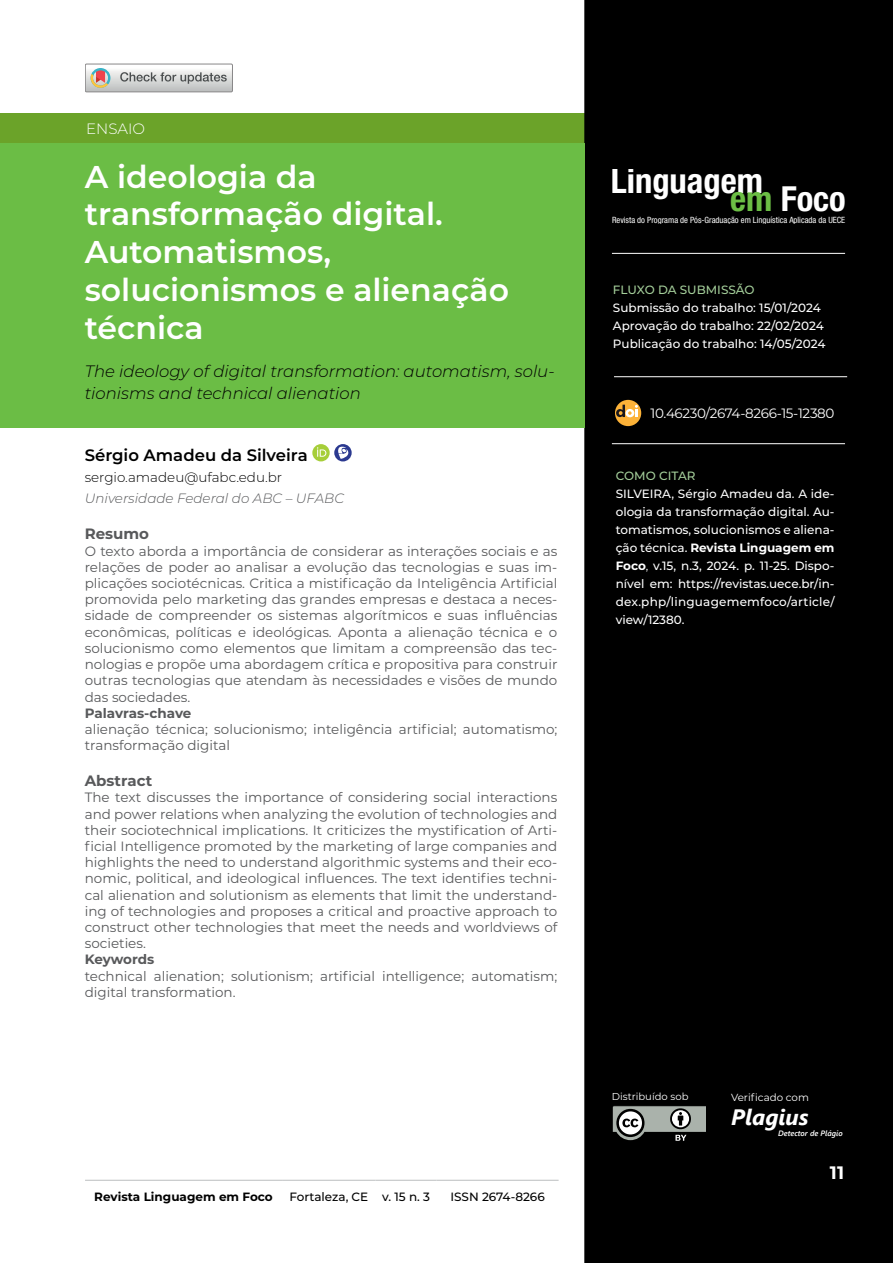
<style>
.page{position:relative;width:893px;height:1263px;background:#fff}
.page>*{position:absolute;margin:0;border:0;box-sizing:border-box;transform-origin:0 0}
.t1{font:700 condensed 34.5px "Helvetica Neue LT Std";color:#fff}
.t2{font:600 31.5px/37.8px "Montserrat";color:#fff}
.t3{font:italic 700 22.2px "Segoe UI";color:#fff}
.t4{font:700 18px "Montserrat";color:#fff}
.t5{font:italic 300 16.5px/21.6px "Montserrat";color:#000}
.t6{font:600 16.5px "Montserrat";color:#000}
.t7{font:700 15px "Montserrat";color:#58595b}
.t8{font:300 15px "Montserrat";color:#fff}
.t9{font:13.5px/16.2px "Montserrat";color:#58595b;text-align:justify}
.t10{font:italic 300 13.5px "Montserrat";color:#58595b}
.t11{font:13.5px "Montserrat";letter-spacing:-.025em;color:#fff}
.t12{font:300 13.5px "Montserrat";color:#000}
.t13{font:700 13.5px "Montserrat";letter-spacing:-.01em;color:#58595b}
.t14{font:500 12px/18px "Montserrat";color:#fff}
.t15{font:500 12px "Montserrat";color:#000}
.t16{font:500 12px "Montserrat";color:#a4ce9a}
.t17{font:700 12px "Montserrat";color:#000}
.t18{font:10.35px "Montserrat";color:#fff}
.t19{font:10.05px "Montserrat";color:#fff}
.t20{font:condensed 8.7px "Helvetica Neue LT Std";color:#fff}
.t21{font:italic 600 7.8px "Segoe UI";color:#fff}
.s1{color:#6cbe45}
.s2{font-weight:700}
.s3{font-weight:400}
</style>
<div class="page">
<div style="left:0;top:113px;width:584px;height:30px;background:#6ba329"></div>
<div style="left:585px;top:1px;width:307px;height:1261px;background:#000"></div>
<div style="left:584px;top:0;width:309px;height:1263px;border:2px solid #000"></div>
<hr style="left:612px;top:253px;width:233px;height:1px;background:#fff">
<hr style="left:85px;top:1180px;width:197px;height:1px;background:#bcbec0">
<hr style="left:282px;top:1180px;width:94px;height:1px;background:#bcbec0">
<hr style="left:376px;top:1180px;width:61px;height:1px;background:#bcbec0">
<hr style="left:437px;top:1180px;width:122px;height:1px;background:#bcbec0">
<svg style="left:85px;top:64px;width:147px;height:28px"></svg>
<svg style="left:612px;top:1105px;width:94px;height:36px"></svg>
<div style="left:0;top:143px;width:584px;height:285px;background:#6bbd45"></div>
<div style="left:312px;top:444px;width:18px;height:17px;background:#a6ce39;border-radius:50%"></div>
<svg style="left:317px;top:447px;width:9px;height:10px"></svg>
<svg style="left:334px;top:444px;width:18px;height:17px"></svg>
<svg style="left:338px;top:447px;width:10px;height:12px"></svg>
<hr style="left:614px;top:376px;width:233px;height:1px;background:#fff">
<hr style="left:612px;top:443px;width:233px;height:1px;background:#fff">
<div style="left:615px;top:400px;width:26px;height:26px;background:#fcb238;border-radius:50%"></div>
<svg style="left:616px;top:405px;width:22px;height:12px"></svg>
<p class="t8" style="left:86px;top:118px;width:60px">ENSAIO</p>
<h2 class="t2" style="left:85px;top:156px;width:426px">A ideologia da transformação digital.<br>Automatismos, solucionismos e alienação técnica</h2>
<p class="t5" style="left:85px;top:360px;width:471px">The ideology of digital transformation: automatism, solu&shy;tionisms and technical alienation</p>
<p class="t6" style="left:85px;top:444px;width:224px">Sérgio Amadeu da Silveira</p>
<p class="t12" style="left:85px;top:468px;width:199px">sergio.amadeu@ufabc.edu.br</p>
<p class="t10" style="left:85px;top:489px;width:261px">Universidade Federal do ABC – UFABC</p>
<p class="t7" style="left:85px;top:523px;width:66px">Resumo</p>
<p class="t9" style="left:85px;top:542px;width:474px">O texto aborda a importância de considerar as interações sociais e as relações de poder ao analisar a evolução das tecnologias e suas im&shy;plicações sociotécnicas. Critica a mistificação da Inteligência Artificial promovida pelo marketing das grandes empresas e destaca a neces&shy;sidade de compreender os sistemas algorítmicos e suas influências econômicas, políticas e ideológicas. Aponta a alienação técnica e o solucionismo como elementos que limitam a compreensão das tec&shy;nologias e propõe uma abordagem crítica e propositiva para construir outras tecnologias que atendam às necessidades e visões de mundo das sociedades.</p>
<p class="t13" style="left:85px;top:703px;width:108px">Palavras-chave</p>
<p class="t9" style="left:85px;top:720px;width:474px">alienação técnica; solucionismo; inteligência artificial; automatismo; transformação digital</p>
<p class="t7" style="left:85px;top:770px;width:69px">Abstract</p>
<p class="t9" style="left:85px;top:789px;width:474px">The text discusses the importance of considering social interactions and power relations when analyzing the evolution of technologies and their sociotechnical implications. It criticizes the mystification of Arti&shy;ficial Intelligence promoted by the marketing of large companies and highlights the need to understand algorithmic systems and their eco&shy;nomic, political, and ideological influences. The text identifies techni&shy;cal alienation and solutionism as elements that limit the understand&shy;ing of technologies and proposes a critical and proactive approach to construct other technologies that meet the needs and worldviews of societies.</p>
<p class="t13" style="left:85px;top:950px;width:71px">Keywords</p>
<p class="t9" style="left:85px;top:967px;width:474px">technical alienation; solutionism; artificial intelligence; automatism; digital transformation.</p>
<p class="t17" style="left:94px;top:1188px;width:180px">Revista Linguagem em Foco</p>
<p class="t15" style="left:289px;top:1188px;width:142px">Fortaleza, CE v. 15 n. 3</p>
<p class="t15" style="left:450px;top:1188px;width:96px">ISSN 2674-8266</p>
<h1 class="t1" style="left:611px;top:160px;width:154px">Linguagem</h1>
<h1 class="t1" style="left:730px;top:178px;width:117px"><span class="s1">em</span> Foco</h1>
<p class="t20" style="left:612px;top:215px;width:235px">Revista do Programa de Pós-Graduação em Linguística Aplicada da UECE</p>
<p class="t16" style="left:613px;top:281px;width:143px">FLUXO DA SUBMISSÃO</p>
<p class="t14" style="left:613px;top:298px;width:214px">Submissão do trabalho: 15/01/2024<br>Aprovação do trabalho: 22/02/2024<br>Publicação do trabalho: 14/05/2024</p>
<p class="t11" style="left:651px;top:404px;width:185px">10.46230/2674-8266-15-12380</p>
<p class="t16" style="left:616px;top:468px;width:81px">COMO CITAR</p>
<p class="t14" style="left:616px;top:485px;width:220px;text-align:justify">SILVEIRA, Sérgio Amadeu da. A ide&shy;ologia da transformação digital. Au&shy;tomatismos, solucionismos e aliena&shy;ção técnica. <span class="s2">Revista Linguagem em Foco</span><span class="s3">,</span> v.15, n.3, 2024. p. 11-25. Dispo&shy;nível em: https://revistas.uece.br/in&shy;dex.php/linguagememfoco/article/ view/12380.</p>
<p class="t19" style="left:612px;top:1090px;width:78px">Distribuído sob</p>
<p class="t18" style="left:731px;top:1090px;width:79px">Verificado com</p>
<h3 class="t3" style="left:731px;top:1096px;width:79px">Plagius</h3>
<p class="t21" style="left:778px;top:1126px;width:66px">Detector de Plágio</p>
<h3 class="t4" style="left:830px;top:1159px;width:16px">11</h3>
</div>
